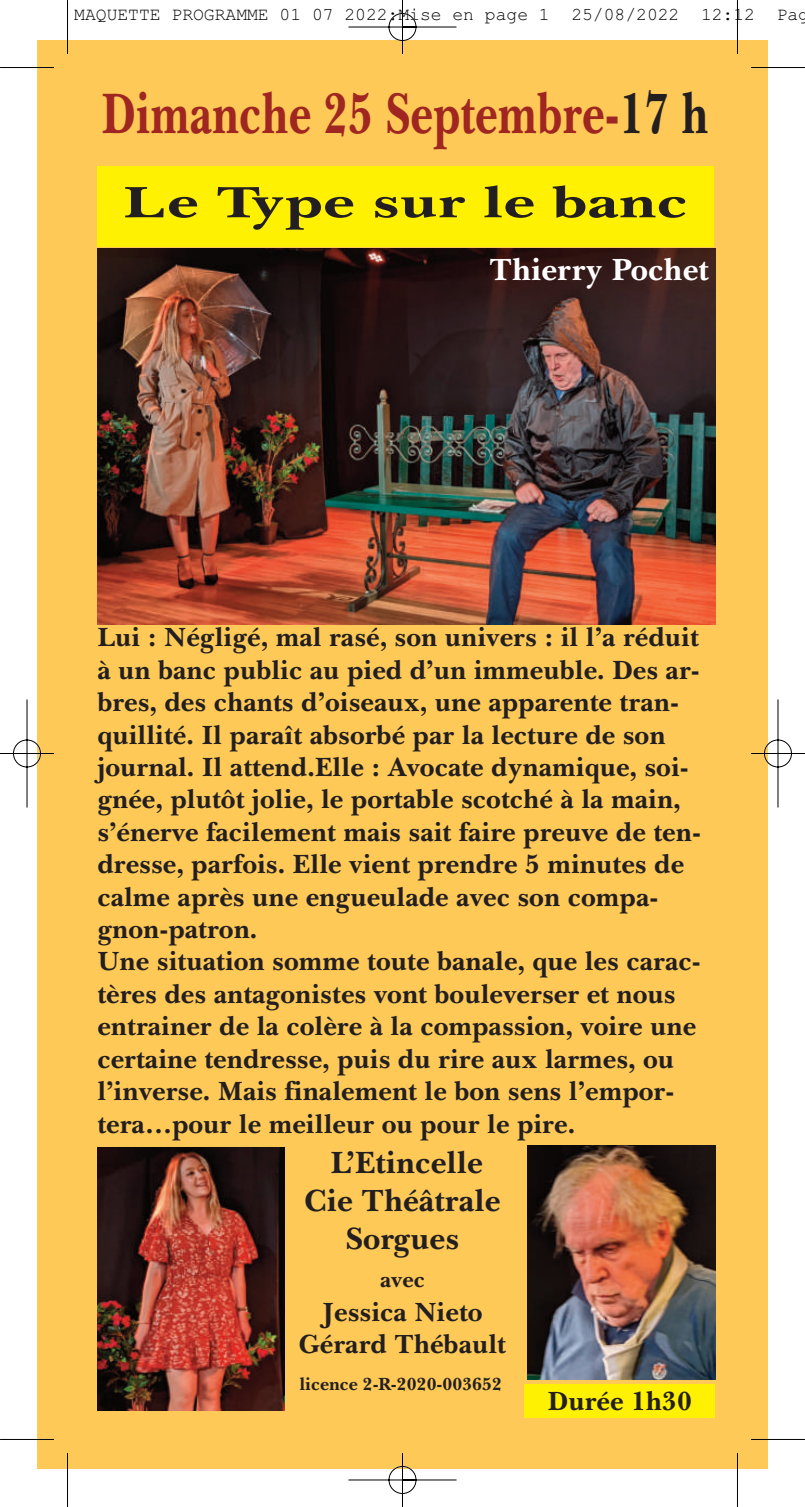
<style>
.page{position:relative;width:805px;height:1507px;background:#fff}
.page>*{position:absolute;margin:0;border:0;box-sizing:border-box;transform-origin:0 0}
.t1{font:700 58.5px "Baskerville BT";color:#9f2621;scale:.77 1}
.t2{font:700 45px "Baskerville BT";color:#231f20;scale:1.4 1}
.t3{font:700 31.5px/37.8px "Baskerville BT";color:#231f20;text-align:center}
.t4{font:700 31.5px "Baskerville BT";color:#fff}
.t5{font:700 27px/32.4px "Baskerville BT";color:#231f20}
.t6{font:700 22.5px "Baskerville BT";color:#231f20}
.t7{font:18px "Courier New";color:#000}
.t8{font:700 18px "Baskerville BT";color:#231f20}
.s1{color:#231f20}
</style>
<div class="page">
<img style="left:0;top:0;width:805px;height:1506px">
<p class="t7" style="left:74px;top:4px;width:736px">MAQUETTE PROGRAMME 01 07 2022:Mise en page 1 25/08/2022 12:12 Pag</p>
<h1 class="t1" style="left:101px;top:78px;width:790px">Dimanche 25 Septembre-<span class="s1">17 h</span></h1>
<h2 class="t2" style="left:123px;top:175px;width:405px">Le Type sur le banc</h2>
<p class="t4" style="left:489px;top:250px;width:221px">Thierry Pochet</p>
<p class="t5" style="left:97px;top:621px;width:605px">Lui : Négligé, mal rasé, son univers : il l’a réduit à un banc public au pied d’un immeuble. Des ar&shy;bres, des chants d’oiseaux, une apparente tran&shy;quillité. Il paraît absorbé par la lecture de son journal. Il attend.Elle : Avocate dynamique, soi&shy;gnée, plutôt jolie, le portable scotché à la main, s’énerve facilement mais sait faire preuve de ten&shy;dresse, parfois. Elle vient prendre 5 minutes de calme après une engueulade avec son compa&shy;gnon-patron.<br>Une situation somme toute banale, que les carac&shy;tères des antagonistes vont bouleverser et nous entrainer de la colère à la compassion, voire une certaine tendresse, puis du rire aux larmes, ou l’inverse. Mais finalement le bon sens l’empor&shy;tera…pour le meilleur ou pour le pire.</p>
<p class="t3" style="left:304px;top:1143px;width:198px">L’Etincelle<br>Cie Théâtrale<br>Sorgues</p>
<p class="t6" style="left:380px;top:1265px;width:46px">avec</p>
<p class="t5" style="left:299px;top:1295px;width:209px;text-align:center">Jessica Nieto<br>Gérard Thébault</p>
<p class="t5" style="left:547px;top:1384px;width:146px">Durée 1h30</p>
<p class="t8" style="left:299px;top:1373px;width:204px">licence 2-R-2020-003652</p>
</div>
